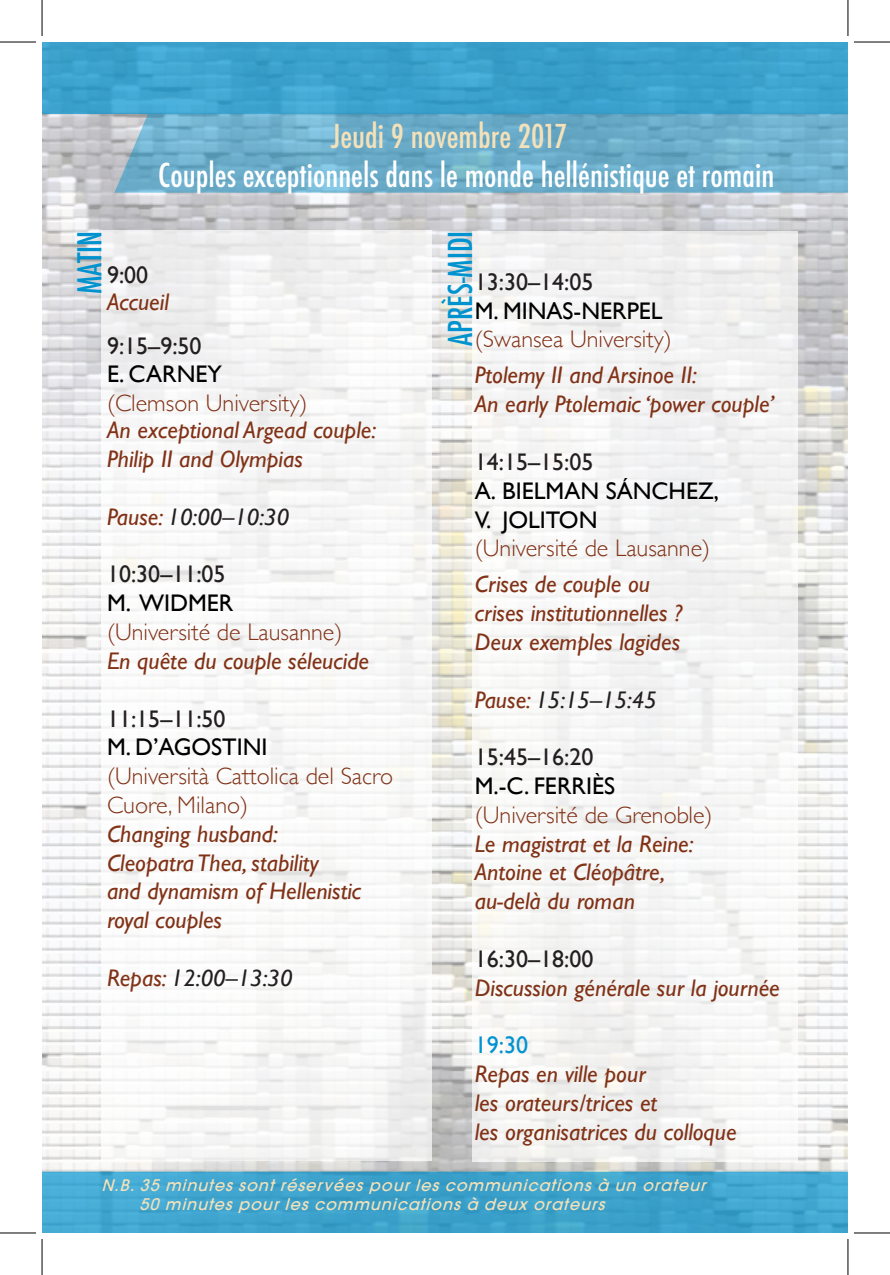
<style>
.page{position:relative;width:890px;height:1275px;background:#fff}
.page>*{position:absolute;margin:0;border:0;box-sizing:border-box;transform-origin:0 0}
.t1{font:500 condensed 32px "Futura";color:#fff}
.t2{font:500 condensed 32px "Futura";color:#f4e1b9}
.t3{font:500 condensed 32px "Futura";color:#0093d0}
.t4{font:italic 24px/28.8px "Gill Sans";color:#813216}
.t5{font:300 24px/28.8px "Gill Sans";color:#813216}
.t6{font:24px/28.8px "Gill Sans";color:#000}
.t7{font:24px "Gill Sans";color:#231f20}
.t8{font:italic 24px "Gill Sans";color:#231f20}
.t9{font:24px "Gill Sans";color:#0093d0}
.t10{font:italic 500 16px/19.2px "Avant Garde LT";color:#f4e1b9}
.s1{color:#813216}
</style>
<div class="page">
<img style="left:42px;top:114px;width:805px;height:1057px">
<div style="left:101px;top:231px;width:331px;height:930px;background:linear-gradient(to bottom,#f4f4f4,#f9f9f9)"></div>
<div style="left:471px;top:231px;width:325px;height:930px;background:#f4f4f4"></div>
<svg style="left:114px;top:114px;width:733px;height:79px;background:#6faecb"></svg>
<svg style="left:42px;top:42px;width:805px;height:72px;background:#3ba1cd"></svg>
<svg style="left:42px;top:1171px;width:805px;height:62px;background:#3fa4cd"></svg>
<hr style="left:0;top:42px;width:36px;height:1px;background:#000">
<hr style="left:853px;top:42px;width:36px;height:1px;background:#000">
<hr style="left:0;top:1232px;width:36px;height:1px;background:#000">
<hr style="left:853px;top:1232px;width:36px;height:1px;background:#000">
<hr style="left:42px;top:0;width:1px;height:36px;background:#000">
<hr style="left:42px;top:1239px;width:1px;height:36px;background:#000">
<hr style="left:847px;top:0;width:1px;height:36px;background:#000">
<hr style="left:847px;top:1239px;width:1px;height:36px;background:#000">
<h1 class="t2" style="left:331px;top:115px;width:237px">Jeudi 9 novembre 2017</h1>
<h1 class="t1" style="left:158px;top:155px;width:617px">Couples exceptionnels dans le monde hellénistique et romain</h1>
<h1 class="t3" style="left:69px;top:294px;width:65px;rotate:-90deg">MATIN</h1>
<h1 class="t3" style="left:439px;top:346px;width:117px;rotate:-90deg">APRÈS-MIDI</h1>
<p class="t7" style="left:107px;top:261px;width:43px">9:00</p>
<p class="t4" style="left:107px;top:288px;width:63px">Accueil</p>
<p class="t7" style="left:107px;top:331px;width:96px">9:15–9:50</p>
<p class="t6" style="left:107px;top:360px;width:116px">E. CARNEY</p>
<p class="t5" style="left:107px;top:388px;width:202px">(Clemson University)</p>
<p class="t4" style="left:107px;top:416px;width:270px">An exceptional Argead couple:<br>Philip II and Olympias</p>
<p class="t8" style="left:107px;top:503px;width:184px"><span class="s1">Pause:</span> 10:00–10:30</p>
<p class="t7" style="left:474px;top:268px;width:120px">13:30–14:05</p>
<p class="t6" style="left:474px;top:296px;width:189px">M. MINAS-NERPEL</p>
<p class="t5" style="left:474px;top:324px;width:198px">(Swansea University)</p>
<p class="t4" style="left:474px;top:361px;width:301px">Ptolemy II and Arsinoe II:<br>An early Ptolemaic ‘power couple’</p>
<p class="t7" style="left:474px;top:448px;width:120px">14:15–15:05</p>
<p class="t6" style="left:474px;top:476px;width:245px">A. BIELMAN SÁNCHEZ,<br>V. JOLITON</p>
<p class="t5" style="left:474px;top:533px;width:237px">(Université de Lausanne)</p>
<p class="t4" style="left:474px;top:570px;width:209px">Crises de couple ou crises institutionnelles ?<br>Deux exemples lagides</p>
<p class="t8" style="left:474px;top:686px;width:184px"><span class="s1">Pause:</span> 15:15–15:45</p>
<p class="t7" style="left:107px;top:560px;width:120px">10:30–11:05</p>
<p class="t6" style="left:107px;top:588px;width:128px">M. WIDMER</p>
<p class="t5" style="left:107px;top:617px;width:237px">(Université de Lausanne)</p>
<p class="t4" style="left:107px;top:646px;width:263px">En quête du couple séleucide</p>
<p class="t7" style="left:107px;top:704px;width:120px">11:15–11:50</p>
<p class="t6" style="left:107px;top:732px;width:162px">M. D’AGOSTINI</p>
<p class="t5" style="left:107px;top:761px;width:287px">(Università Cattolica del Sacro<br>Cuore, Milano)</p>
<p class="t4" style="left:107px;top:819px;width:255px">Changing husband:<br>Cleopatra Thea, stability<br>and dynamism of Hellenistic royal couples</p>
<p class="t8" style="left:107px;top:964px;width:187px"><span class="s1">Repas:</span> 12:00–13:30</p>
<p class="t7" style="left:474px;top:743px;width:120px">15:45–16:20</p>
<p class="t6" style="left:474px;top:771px;width:142px">M.-C. FERRIÈS</p>
<p class="t5" style="left:474px;top:799px;width:239px">(Université de Grenoble)</p>
<p class="t4" style="left:474px;top:829px;width:220px">Le magistrat et la Reine:<br>Antoine et Cléopâtre, au-delà du roman</p>
<p class="t7" style="left:474px;top:944px;width:120px">16:30–18:00</p>
<p class="t4" style="left:474px;top:973px;width:306px">Discussion générale sur la journée</p>
<p class="t9" style="left:474px;top:1031px;width:55px">19:30</p>
<p class="t4" style="left:474px;top:1059px;width:263px">Repas en ville pour<br>les orateurs/trices et<br>les organisatrices du colloque</p>
<p class="t10" style="left:139px;top:1175px;width:572px;text-indent:-38px">N .B.35 minutes sont réservées pour les communications à un orateur<br>50 minutes pour les communications à deux orateurs</p>
</div>
